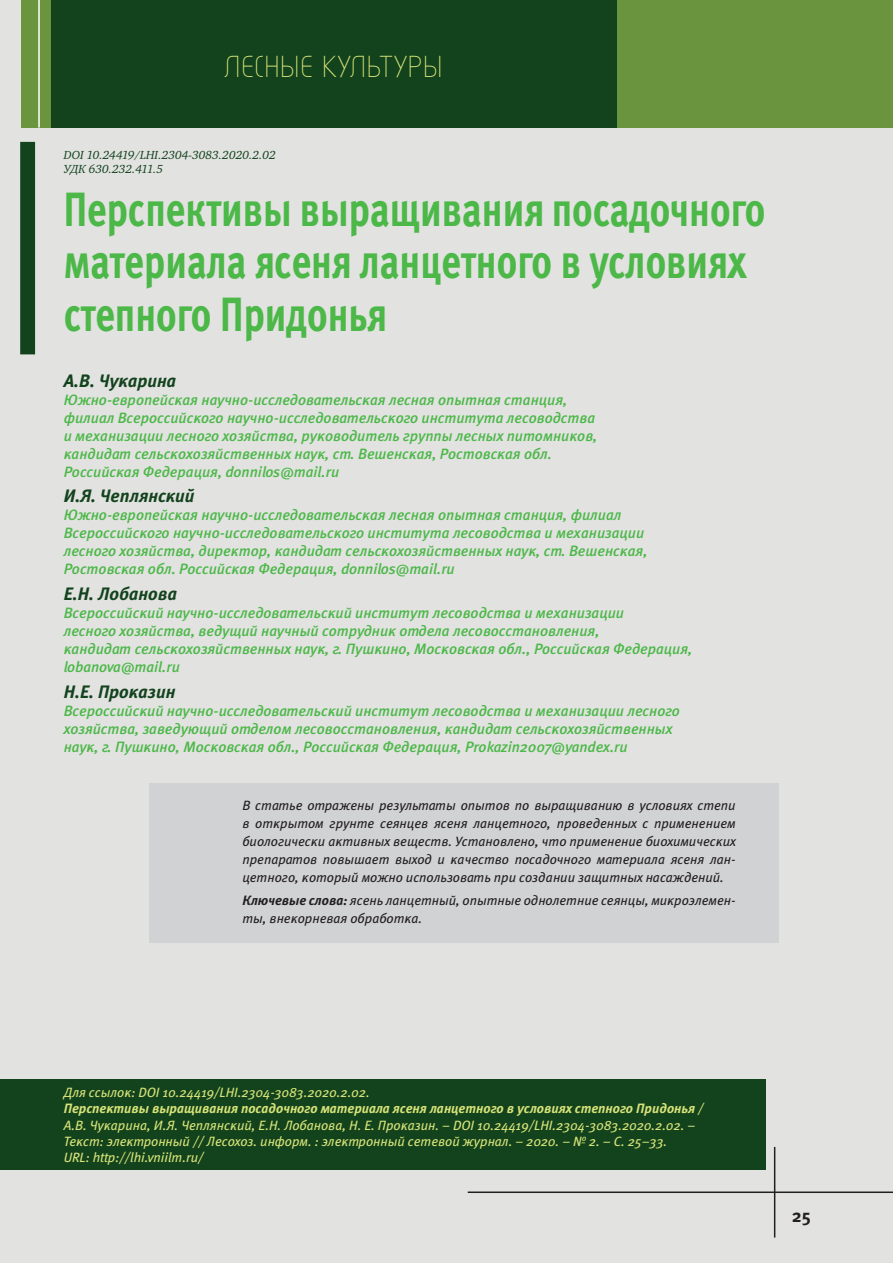
<style>
.page{position:relative;width:893px;height:1263px;background:#e2e2e1}
.page>*{position:absolute;margin:0;border:0;box-sizing:border-box;transform-origin:0 0}
.Zag_1{font:48px/52.5px "Meta Bold LFC";color:#4cb848;scale:.8 1}
.Zag_0{font:36px "Magic C";color:#d7e378}
.Zag_Avtor{font:italic 18px "Meta Bold C";color:#13431d}
.t1{font:18px "Meta Bold C";color:#231f20}
.Zag_Avtor_01{font:italic 15px/18px "Meta Medium C";color:#4cb848}
.Annotaciya{font:italic 13.5px/18px "Meta Book C";color:#231f20;text-align:justify}
.t2{font:italic 13.5px/16.2px "Meta Book C";color:#d7e378}
.UDK{font:italic 12px "Charter C";color:#13431d}
.s1{font-family:"Meta Bold LFC"}
</style>
<div class="page">
<div style="left:21px;top:0;width:872px;height:128px;background:#6b943e"></div>
<div style="left:51px;top:0;width:566px;height:128px;background:#13431d"></div>
<hr style="left:38px;top:0;width:2px;height:128px;background:#fff">
<hr style="left:468px;top:1191px;width:425px;height:2px;background:#231f20">
<hr style="left:774px;top:1147px;width:1px;height:90px;background:#231f20">
<div style="left:20px;top:142px;width:15px;height:212px;background:#13431d"></div>
<div style="left:149px;top:783px;width:629px;height:119px;background:#d1d2d4"></div>
<div style="left:149px;top:877px;width:629px;height:65px;background:#d1d2d4"></div>
<div style="left:0;top:1079px;width:765px;height:90px;background:#13431d"></div>
<p class="Zag_0" style="left:225px;top:50px;width:219px">ЛЕСНЫЕ КУЛЬТУРЫ</p>
<p class="UDK" style="left:64px;top:148px;width:213px">DOI 10.24419/LHI.2304-3083.2020.2.02</p>
<p class="UDK" style="left:64px;top:163px;width:101px">УДК 630.232.411.5</p>
<p class="Zag_1" style="left:64px;top:183px;width:878px">Перспективы выращивания посадочного материала ясеня ланцетного в условиях степного Придонья</p>
<p class="Zag_Avtor" style="left:64px;top:369px;width:114px">А.В. Чукарина</p>
<p class="Zag_Avtor_01" style="left:64px;top:390px;width:535px">Южно-европейская научно-исследовательская лесная опытная станция, филиал Всероссийского научно-исследовательского института лесоводства и механизации лесного хозяйства, руководитель группы лесных питомников, кандидат сельскохозяйственных наук, ст. Вешенская, Ростовская обл.<br>Российская Федерация, donnilos@mail.ru</p>
<p class="Zag_Avtor" style="left:64px;top:485px;width:132px">И.Я. Чеплянский</p>
<p class="Zag_Avtor_01" style="left:64px;top:506px;width:585px">Южно-европейская научно-исследовательская лесная опытная станция, филиал Всероссийского научно-исследовательского института лесоводства и механизации лесного хозяйства, директор, кандидат сельскохозяйственных наук, ст. Вешенская, Ростовская обл. Российская Федерация, donnilos@mail.ru</p>
<p class="Zag_Avtor" style="left:64px;top:583px;width:115px">Е.Н. Лобанова</p>
<p class="Zag_Avtor_01" style="left:64px;top:604px;width:630px">Всероссийский научно-исследовательский институт лесоводства и механизации<br>лесного хозяйства, ведущий научный сотрудник отдела лесовосстановления,<br>кандидат сельскохозяйственных наук, г. Пушкино, Московская обл., Российская Федерация, lobanova@mail.ru</p>
<p class="Zag_Avtor" style="left:64px;top:681px;width:113px">Н.Е. Проказин</p>
<p class="Zag_Avtor_01" style="left:64px;top:702px;width:618px">Всероссийский научно-исследовательский институт лесоводства и механизации лесного хозяйства, заведующий отделом лесовосстановления, кандидат сельскохозяйственных наук, г. Пушкино, Московская обл., Российская Федерация, Prokazin2007@yandex.ru</p>
<p class="Annotaciya" style="left:242px;top:797px;width:495px">В статье отражены результаты опытов по выращиванию в условиях степи в открытом грунте сеянцев ясеня ланцетного, проведенных с применением биологически активных веществ. Установлено, что применение биохимических препаратов повышает выход и качество посадочного материала ясеня лан&shy;цетного, который можно использовать при создании защитных насаждений.</p>
<p class="Annotaciya" style="left:242px;top:891px;width:495px"><span class="s1">Ключевые слова:</span> ясень ланцетный, опытные однолетние сеянцы, микроэлемен&shy;ты, внекорневая обработка.</p>
<p class="t2" style="left:64px;top:1084px;width:308px">Для ссылок: DOI 10.24419/LHI.2304-3083.2020.2.02.</p>
<p class="t2" style="left:64px;top:1100px;width:641px"><span class="s1">Перспективы выращивания посадочного материала ясеня ланцетного в условиях степного Придонья</span> / А.В. Чукарина, И.Я. Чеплянский, Е.Н. Лобанова, Н. Е. Проказин. – DOI 10.24419/LHI.2304-3083.2020.2.02. – Текст: электронный // Лесохоз. информ. : электронный сетевой журнал. – 2020. – № 2. – С. 25–33.<br>URL: http://lhi.vniilm.ru/</p>
<p class="t1" style="left:792px;top:1205px;width:20px">25</p>
</div>
